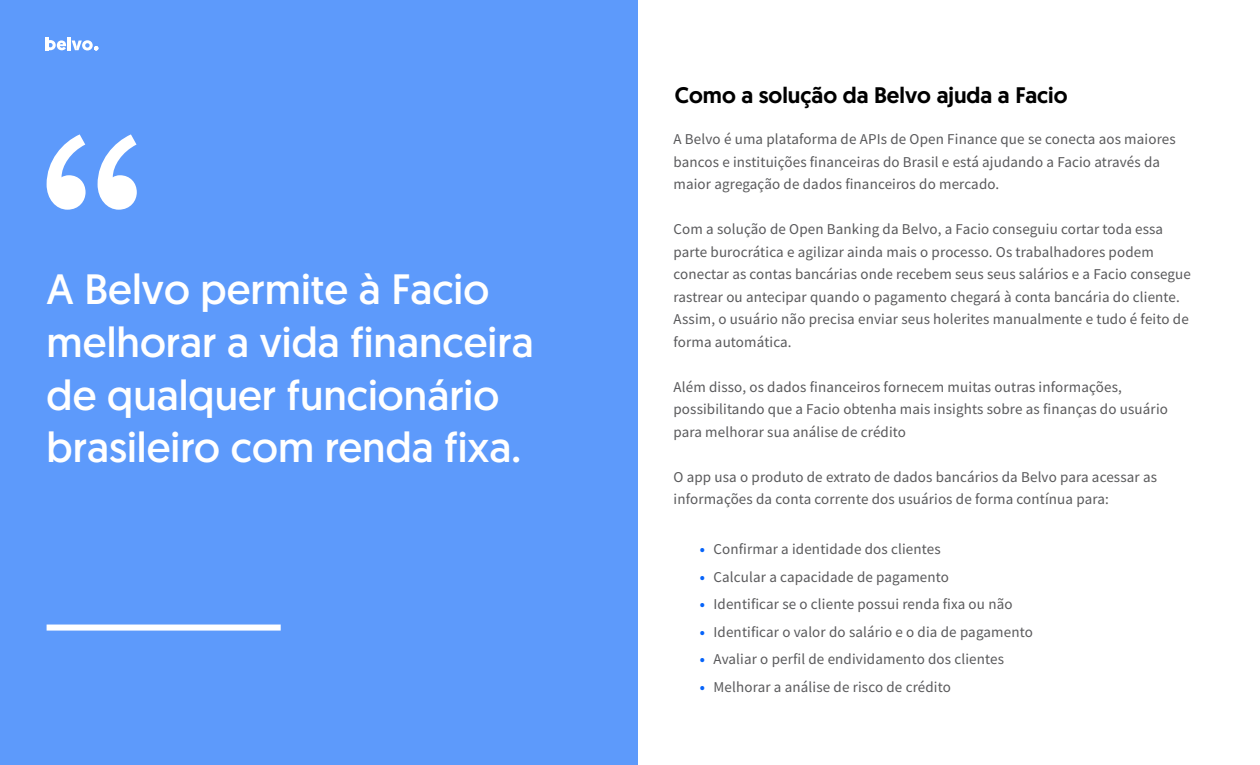
<style>
.page{position:relative;width:1260px;height:765px;background:#fff}
.page>*{position:absolute;margin:0;border:0;box-sizing:border-box;transform-origin:0 0}
.t1{font:42.38px/52.9px "Geomanist";color:#fff}
.t2{font:500 22.5px "Geomanist";color:#000}
.t3{font:15px/22.5px "Source Sans Pro";letter-spacing:.01em;color:#59595b}
.s1{font-weight:700;color:#0663f9}
</style>
<div class="page">
<div style="left:0;top:0;width:638px;height:765px;background:#5d9afb"></div>
<div style="left:47px;top:625px;width:234px;height:6px;background:#fff"></div>
<svg style="left:47px;top:134px;width:90px;height:76px"></svg>
<hr style="left:67px;top:37px;width:4px;height:13px;background:#fff">
<svg style="left:45px;top:37px;width:21px;height:13px"></svg>
<svg style="left:72px;top:40px;width:26px;height:10px"></svg>
<h1 class="t1" style="left:47px;top:262px;width:489px">A Belvo permite à Facio melhorar a vida financeira de qualquer funcionário brasileiro com renda fixa.</h1>
<h2 class="t2" style="left:675px;top:80px;width:394px">Como a solução da Belvo ajuda a Facio</h2>
<p class="t3" style="left:673px;top:128px;width:504px">A Belvo é uma plataforma de APIs de Open Finance que se conecta aos maiores bancos e instituições financeiras do Brasil e está ajudando a Facio através da maior agregação de dados financeiros do mercado.</p>
<p class="t3" style="left:673px;top:218px;width:519px">Com a solução de Open Banking da Belvo, a Facio conseguiu cortar toda essa parte burocrática e agilizar ainda mais o processo. Os trabalhadores podem conectar as contas bancárias onde recebem seus seus salários e a Facio consegue rastrear ou antecipar quando o pagamento chegará à conta bancária do cliente.<br>Assim, o usuário não precisa enviar seus holerites manualmente e tudo é feito de forma automática.</p>
<p class="t3" style="left:673px;top:375px;width:496px">Além disso, os dados financeiros fornecem muitas outras informações, possibilitando que a Facio obtenha mais insights sobre as finanças do usuário para melhorar sua análise de crédito</p>
<p class="t3" style="left:673px;top:465px;width:485px">O app usa o produto de extrato de dados bancários da Belvo para acessar as informações da conta corrente dos usuários de forma contínua para:</p>
<p class="t3" style="left:700px;top:538px;width:243px"><span class="s1">•</span> Confirmar a identidade dos clientes</p>
<p class="t3" style="left:700px;top:565px;width:251px"><span class="s1">•</span> Calcular a capacidade de pagamento</p>
<p class="t3" style="left:700px;top:593px;width:314px"><span class="s1">•</span> Identificar se o cliente possui renda fixa ou não</p>
<p class="t3" style="left:700px;top:620px;width:335px"><span class="s1">•</span> Identificar o valor do salário e o dia de pagamento</p>
<p class="t3" style="left:700px;top:648px;width:306px"><span class="s1">•</span> Avaliar o perfil de endividamento dos clientes</p>
<p class="t3" style="left:700px;top:675px;width:253px"><span class="s1">•</span> Melhorar a análise de risco de crédito</p>
</div>
